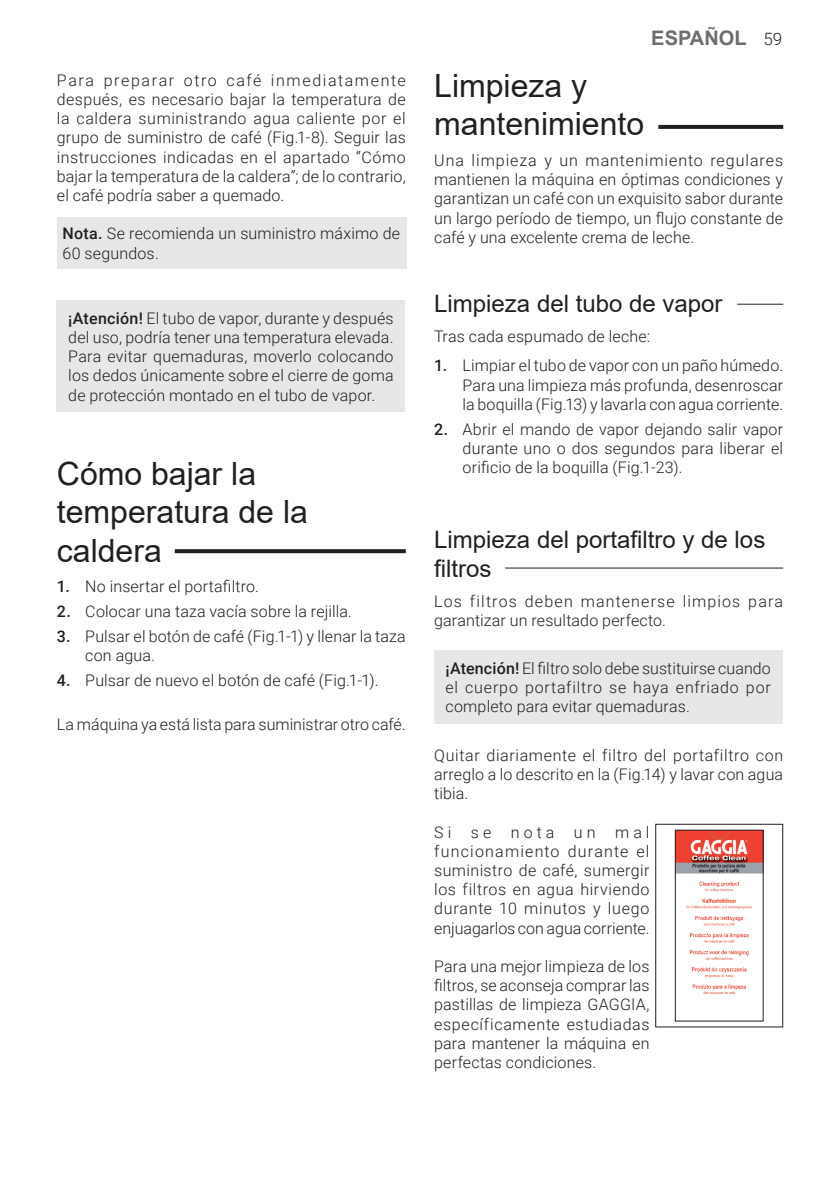
<style>
.page{position:relative;width:840px;height:1191px;background:#fff}
.page>*{position:absolute;margin:0;border:0;box-sizing:border-box;transform-origin:0 0}
.Titolo{font:32px/38.4px "Arial";color:#231f20}
.Sotto_Titolo{font:24px/28.8px "Arial";color:#231f20}
.t1{font:700 20px "Arial";color:#6c6d70}
.Corpo_testo{font:300 16px/19.2px "Roboto";letter-spacing:.01em;color:#231f20;text-align:justify}
.Rientro_negativo{font:300 16px/19.2px "Roboto";letter-spacing:.01em;color:#231f20;text-align:justify}
.Corpo_testo_Obliquo{font:300 16px/19.2px "Roboto";letter-spacing:.01em;color:#231f20;text-align:justify}
.Corpo_testo-2{font:300 16px/19.2px "Roboto";letter-spacing:.065em;color:#231f20}
.s1{font-weight:500}
.s2{font-family:"Roboto";font-weight:300;font-size:17px;color:#231f20}
</style>
<div class="page">
<div style="left:57px;top:217px;width:349px;height:52px;background:#e6e7e9"></div>
<div style="left:57px;top:300px;width:348px;height:112px;background:#e6e7e9"></div>
<div style="left:434px;top:650px;width:347px;height:74px;background:#e6e7e9"></div>
<img style="left:676px;top:832px;width:85px;height:163px">
<div style="left:674px;top:830px;width:89px;height:191px;border:1px solid #231f20"></div>
<div style="left:654px;top:823px;width:128px;height:204px;border:1px solid #231f20"></div>
<svg style="left:175px;top:549px;width:230px;height:4px"></svg>
<svg style="left:658px;top:125px;width:124px;height:4px"></svg>
<hr style="left:736px;top:304px;width:46px;height:1px;background:#231f20">
<hr style="left:505px;top:567px;width:277px;height:1px;background:#231f20">
<p class="Corpo_testo" style="left:57px;top:70px;width:350px">Para preparar otro café inmediatamente después, es necesario bajar la temperatura de la caldera suministrando agua caliente por el grupo de suministro de café (Fig.1-8). Seguir las instrucciones indicadas en el apartado “Cómo bajar la temperatura de la caldera”; de lo contrario, el café podría saber a quemado.</p>
<p class="Corpo_testo_Obliquo" style="left:63px;top:223px;width:339px"><span class="s1">Nota.</span> Se recomienda un suministro máximo de<br>60 segundos.</p>
<p class="Corpo_testo_Obliquo" style="left:68px;top:308px;width:327px"><span class="s1">¡Atención!</span> El tubo de vapor, durante y después del uso, podría tener una temperatura elevada.<br>Para evitar quemaduras, moverlo colocando los dedos únicamente sobre el cierre de goma de protección montado en el tubo de vapor.</p>
<p class="Titolo" style="left:57px;top:454px;width:252px">Cómo bajar la temperatura de la caldera</p>
<p class="Rientro_negativo" style="left:57px;top:576px;width:203px"><span class="s1">1.</span> No insertar el portafiltro.</p>
<p class="Rientro_negativo" style="left:57px;top:601px;width:296px"><span class="s1">2.</span> Colocar una taza vacía sobre la rejilla.</p>
<p class="Rientro_negativo" style="left:85px;top:626px;width:322px;text-indent:-28px"><span class="s1">3.</span> Pulsar el botón de café (Fig.1-1) y llenar la taza con agua.</p>
<p class="Rientro_negativo" style="left:57px;top:670px;width:323px"><span class="s1">4.</span> Pulsar de nuevo el botón de café (Fig.1-1).</p>
<p class="Corpo_testo" style="left:57px;top:714px;width:350px">La máquina ya está lista para suministrar otro café.</p>
<p class="t1" style="left:651px;top:24px;width:132px">ESPAÑOL <span class="s2">59</span></p>
<p class="Titolo" style="left:434px;top:66px;width:211px">Limpieza y mantenimiento</p>
<p class="Corpo_testo" style="left:434px;top:150px;width:350px">Una limpieza y un mantenimiento regulares mantienen la máquina en óptimas condiciones y garantizan un café con un exquisito sabor durante un largo período de tiempo, un flujo constante de café y una excelente crema de leche.</p>
<p class="Sotto_Titolo" style="left:434px;top:289px;width:290px">Limpieza del tubo de vapor</p>
<p class="Corpo_testo" style="left:434px;top:326px;width:217px">Tras cada espumado de leche:</p>
<p class="Rientro_negativo" style="left:462px;top:355px;width:322px;text-indent:-28px"><span class="s1">1.</span> Limpiar el tubo de vapor con un paño húmedo.<br>Para una limpieza más profunda, desenroscar la boquilla (Fig.13) y lavarla con agua corriente.</p>
<p class="Rientro_negativo" style="left:462px;top:419px;width:322px;text-indent:-28px"><span class="s1">2.</span> Abrir el mando de vapor dejando salir vapor durante uno o dos segundos para liberar el orificio de la boquilla (Fig.1-23).</p>
<p class="Sotto_Titolo" style="left:434px;top:525px;width:332px">Limpieza del portafiltro y de los filtros</p>
<p class="Corpo_testo-2" style="left:434px;top:591px;width:350px">Los filtros deben mantenerse limpios para garantizar un resultado perfecto.</p>
<p class="Corpo_testo_Obliquo" style="left:445px;top:658px;width:327px"><span class="s1">¡Atención!</span> El filtro solo debe sustituirse cuando el cuerpo portafiltro se haya enfriado por completo para evitar quemaduras.</p>
<p class="Corpo_testo" style="left:434px;top:745px;width:350px">Quitar diariamente el filtro del portafiltro con arreglo a lo descrito en la (Fig.14) y lavar con agua tibia.</p>
<p class="Corpo_testo" style="left:434px;top:821px;width:217px">Si se nota un mal funcionamiento durante el suministro de café, sumergir los filtros en agua hirviendo durante 10 minutos y luego enjuagarlos con agua corriente.</p>
<p class="Corpo_testo" style="left:434px;top:956px;width:217px">Para una mejor limpieza de los filtros, se aconseja comprar las pastillas de limpieza GAGGIA, específicamente estudiadas para mantener la máquina en perfectas condiciones.</p>
</div>
